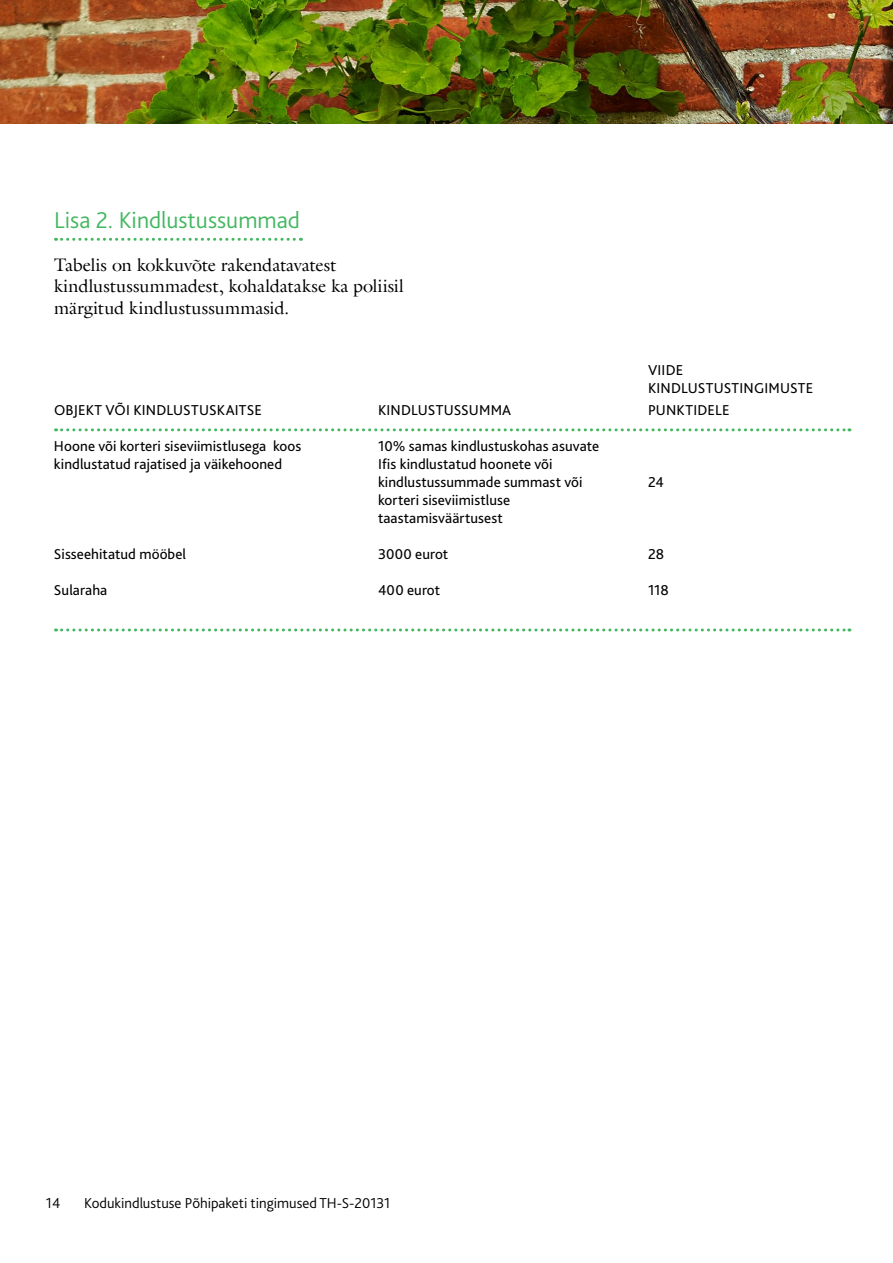
<style>
.page{position:relative;width:893px;height:1263px;background:#fff}
.page>*{position:absolute;margin:0;border:0;box-sizing:border-box;transform-origin:0 0}
.t1{font:300 24px "Bliss If Pro";color:#43b760}
.t2{font:18px/21.6px "Galliard LT";letter-spacing:-.005em;color:#000}
.t3{font:15px/18px "Bliss If Pro";letter-spacing:.005em;color:#000}
.t4{font:300 15px "Bliss If Pro";color:#000}
</style>
<div class="page">
<img style="left:0;top:0;width:893px;height:123px">
<svg style="left:56px;top:238px;width:245px;height:3px"></svg>
<svg style="left:56px;top:428px;width:794px;height:3px"></svg>
<svg style="left:56px;top:628px;width:794px;height:3px"></svg>
<h1 class="t1" style="left:54px;top:205px;width:248px">Lisa 2. Kindlustussummad</h1>
<p class="t2" style="left:54px;top:254px;width:351px">Tabelis on kokkuvõte rakendatavatest kindlustussummadest, kohaldatakse ka poliisil märgitud kindlustussummasid.</p>
<p class="t3" style="left:648px;top:361px;width:167px">VIIDE<br>KINDLUSTUSTINGIMUSTE</p>
<p class="t3" style="left:54px;top:401px;width:209px">OBJEKT VÕI KINDLUSTUSKAITSE</p>
<p class="t3" style="left:378px;top:401px;width:135px">KINDLUSTUSSUMMA</p>
<p class="t3" style="left:648px;top:401px;width:83px">PUNKTIDELE</p>
<p class="t3" style="left:54px;top:437px;width:249px">Hoone või korteri siseviimistlusega koos</p>
<p class="t3" style="left:378px;top:437px;width:223px">10% samas kindlustuskohas asuvate</p>
<p class="t3" style="left:54px;top:455px;width:230px">kindlustatud rajatised ja väikehooned</p>
<p class="t3" style="left:378px;top:455px;width:206px">Ifis kindlustatud hoonete või kindlustussummade summast või</p>
<p class="t3" style="left:648px;top:473px;width:17px">24</p>
<p class="t3" style="left:378px;top:491px;width:134px">korteri siseviimistluse taastamisväärtusest</p>
<p class="t3" style="left:54px;top:545px;width:134px">Sisseehitatud mööbel</p>
<p class="t3" style="left:378px;top:545px;width:72px">3000 eurot</p>
<p class="t3" style="left:648px;top:545px;width:18px">28</p>
<p class="t3" style="left:54px;top:581px;width:55px">Sularaha</p>
<p class="t3" style="left:378px;top:581px;width:64px">400 eurot</p>
<p class="t3" style="left:648px;top:581px;width:22px">118</p>
<p class="t4" style="left:46px;top:1194px;width:16px">14</p>
<p class="t4" style="left:84px;top:1194px;width:308px">Kodukindlustuse Põhipaketi tingimused TH-S-20131</p>
</div>
